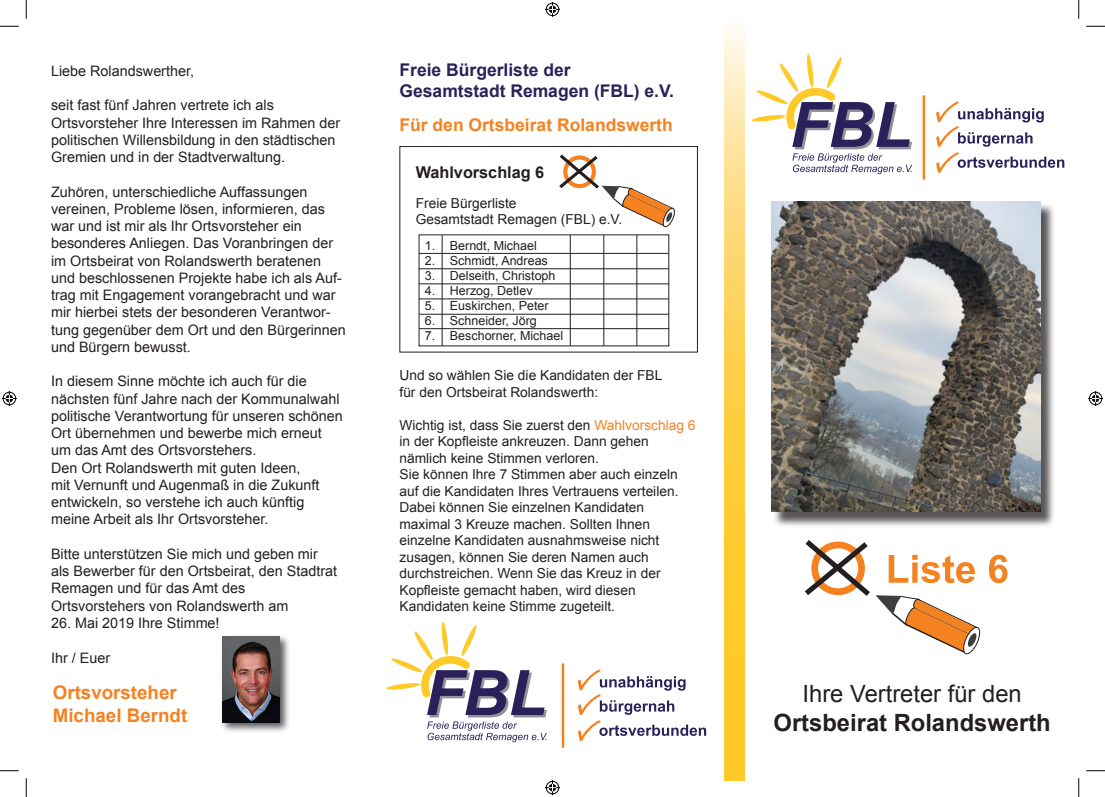
<style>
.page{position:relative;width:1105px;height:797px;background:#fff}
.page>*{position:absolute;margin:0;border:0;box-sizing:border-box;transform-origin:0 0}
.t1{font:700 23.75px "Arial";color:#231f20}
.t2{font:23.75px "Arial";color:#231f20}
.t3{font:700 18.75px "Arial";color:#f58220}
.t4{font:700 17.5px "Arial";color:#2b215a}
.t5{font:700 17.5px "Arial";color:#f58220}
.t6{font:700 16.25px "Arial";color:#231f20}
.t7{font:14.38px/17.2px "Arial";color:#231f20}
.t8{font:13.75px/16.5px "Arial";color:#231f20}
.t9{font:12.5px "Arial";color:#231f20}
.t10{font:italic 10.12px "Arial Narrow";color:#2b215a;scale:1.19 1}
.s1{font-style:inherit}
.s2{color:#f58220}
</style>
<div class="page">
<svg style="left:751px;top:53px;width:161px;height:121px"></svg>
<svg style="left:936px;top:101px;width:128px;height:72px"></svg>
<hr style="left:923px;top:95px;width:2px;height:84px;background:#f58220">
<div style="left:773px;top:203px;width:288px;height:329px;background:#231f20;opacity:.75"></div>
<img style="left:771px;top:201px;width:269px;height:311px">
<svg style="left:386px;top:621px;width:161px;height:121px"></svg>
<svg style="left:578px;top:669px;width:128px;height:72px"></svg>
<hr style="left:562px;top:663px;width:2px;height:84px;background:#f58220">
<div style="left:399px;top:146px;width:299px;height:206px;border:1px solid #231f20"></div>
<hr style="left:442px;top:235px;width:1px;height:111px;background:#231f20">
<hr style="left:570px;top:235px;width:1px;height:111px;background:#231f20">
<hr style="left:603px;top:235px;width:1px;height:111px;background:#231f20">
<hr style="left:636px;top:235px;width:1px;height:111px;background:#231f20">
<hr style="left:419px;top:253px;width:250px;height:1px;background:#231f20">
<hr style="left:419px;top:268px;width:250px;height:1px;background:#231f20">
<hr style="left:419px;top:283px;width:250px;height:1px;background:#231f20">
<hr style="left:419px;top:298px;width:249px;height:1px;background:#231f20">
<hr style="left:419px;top:314px;width:250px;height:1px;background:#231f20">
<hr style="left:419px;top:328px;width:250px;height:1px;background:#231f20">
<svg style="left:724px;top:31px;width:20px;height:749px;background:#fed45b"></svg>
<svg style="left:989px;top:554px;width:18px;height:29px"></svg>
<svg style="left:805px;top:540px;width:176px;height:115px"></svg>
<svg style="left:559px;top:154px;width:116px;height:74px"></svg>
<div style="left:219px;top:633px;width:76px;height:105px;background:#231f20;opacity:.75"></div>
<img style="left:222px;top:636px;width:58px;height:87px">
<svg style="left:0;top:25px;width:19px;height:2px"></svg>
<svg style="left:1086px;top:25px;width:19px;height:2px"></svg>
<svg style="left:0;top:770px;width:19px;height:1px"></svg>
<svg style="left:1086px;top:770px;width:19px;height:1px"></svg>
<svg style="left:25px;top:0;width:2px;height:19px"></svg>
<svg style="left:25px;top:778px;width:2px;height:19px"></svg>
<svg style="left:1078px;top:0;width:1px;height:19px"></svg>
<svg style="left:1078px;top:778px;width:1px;height:19px"></svg>
<svg style="left:545px;top:2px;width:15px;height:15px"></svg>
<svg style="left:545px;top:780px;width:15px;height:15px"></svg>
<svg style="left:2px;top:391px;width:15px;height:15px"></svg>
<svg style="left:1088px;top:391px;width:15px;height:15px"></svg>
<p class="t7" style="left:51px;top:62px;width:145px">Liebe Rolandswerther,</p>
<p class="t7" style="left:51px;top:97px;width:224px">seit fast fünf Jahren vertrete ich als</p>
<p class="t7" style="left:51px;top:114px;width:291px">Ortsvorsteher Ihre Interessen im Rahmen der politischen Willensbildung in den städtischen<br>Gremien und in der Stadtverwaltung.</p>
<p class="t7" style="left:51px;top:183px;width:258px">Zuhören, unterschiedliche Auffassungen</p>
<p class="t7" style="left:51px;top:200px;width:276px">vereinen, Probleme lösen, informieren, das war und ist mir als Ihr Ortsvorsteher ein</p>
<p class="t7" style="left:51px;top:235px;width:296px">besonderes Anliegen. Das Voranbringen der im Ortsbeirat von Rolandswerth beratenen und beschlossenen Projekte habe ich als Auf&shy;trag mit Engagement vorangebracht und war mir hierbei stets der besonderen Verantwor&shy;tung gegenüber dem Ort und den Bürgerinnen und Bürgern bewusst.</p>
<p class="t7" style="left:51px;top:373px;width:293px">In diesem Sinne möchte ich auch für die nächsten fünf Jahre nach der Kommunalwahl politische Verantwortung für unseren schönen Ort übernehmen und bewerbe mich erneut</p>
<p class="t7" style="left:51px;top:442px;width:207px">um das Amt des Ortsvorstehers.</p>
<p class="t7" style="left:51px;top:459px;width:251px">Den Ort Rolandswerth mit guten Ideen,</p>
<p class="t7" style="left:51px;top:476px;width:270px">mit Vernunft und Augenmaß in die Zukunft</p>
<p class="t7" style="left:51px;top:493px;width:255px">entwickeln, so verstehe ich auch künftig</p>
<p class="t7" style="left:51px;top:511px;width:219px">meine Arbeit als Ihr Ortsvorsteher.</p>
<p class="t7" style="left:51px;top:545px;width:268px">Bitte unterstützen Sie mich und geben mir</p>
<p class="t7" style="left:51px;top:562px;width:288px">als Bewerber für den Ortsbeirat, den Stadtrat<br>Remagen und für das Amt des</p>
<p class="t7" style="left:51px;top:597px;width:239px">Ortsvorstehers von Rolandswerth am</p>
<p class="t7" style="left:51px;top:614px;width:170px"><span class="s1">2</span>6. Mai 2019 Ihre Stimme!</p>
<p class="t7" style="left:51px;top:649px;width:61px">Ihr / Euer</p>
<p class="t3" style="left:53px;top:680px;width:125px">Ortsvorsteher</p>
<p class="t3" style="left:53px;top:703px;width:136px">Michael Berndt</p>
<p class="t4" style="left:399px;top:58px;width:173px">Freie Bürgerliste der</p>
<p class="t4" style="left:399px;top:79px;width:276px">Gesamtstadt Remagen (FBL) e.V.</p>
<p class="t5" style="left:399px;top:113px;width:275px">Für den Ortsbeirat Rolandswerth</p>
<p class="t6" style="left:416px;top:161px;width:130px">Wahlvorschlag 6</p>
<p class="t8" style="left:416px;top:195px;width:102px">Freie Bürgerliste</p>
<p class="t8" style="left:416px;top:211px;width:208px">Gesamtstadt Remagen (FBL) e.V.</p>
<p class="t9" style="left:425px;top:237px;width:113px">1. Berndt, Michael</p>
<p class="t9" style="left:425px;top:252px;width:124px">2. Schmidt, Andreas</p>
<p class="t9" style="left:425px;top:267px;width:132px">3. Delseith, Christoph</p>
<p class="t9" style="left:425px;top:282px;width:109px">4. Herzog, Detlev</p>
<p class="t9" style="left:425px;top:297px;width:125px">5. Euskirchen, Peter</p>
<p class="t9" style="left:425px;top:312px;width:113px">6. Schneider, Jörg</p>
<p class="t9" style="left:425px;top:327px;width:140px">7. Beschorner, Michael</p>
<p class="t8" style="left:399px;top:367px;width:264px">Und so wählen Sie die Kandidaten der FBL</p>
<p class="t8" style="left:399px;top:384px;width:200px">für den Ortsbeirat Rolandswerth:</p>
<p class="t8" style="left:399px;top:417px;width:297px">Wichtig ist, dass Sie zuerst den <span class="s2">Wahlvorschlag 6 </span>in der Kopfleiste ankreuzen. Dann gehen</p>
<p class="t8" style="left:399px;top:450px;width:201px">nämlich keine Stimmen verloren.</p>
<p class="t8" style="left:399px;top:466px;width:280px">Sie können Ihre 7 Stimmen aber auch einzeln auf die Kandidaten Ihres Vertrauens verteilen.</p>
<p class="t8" style="left:399px;top:499px;width:246px">Dabei können Sie einzelnen Kandidaten</p>
<p class="t8" style="left:399px;top:516px;width:252px">maximal 3 Kreuze machen. Sollten Ihnen</p>
<p class="t8" style="left:399px;top:532px;width:261px">einzelne Kandidaten ausnahmsweise nicht</p>
<p class="t8" style="left:399px;top:549px;width:251px">zusagen, können Sie deren Namen auch</p>
<p class="t8" style="left:399px;top:565px;width:263px">durchstreichen. Wenn Sie das Kreuz in der</p>
<p class="t8" style="left:399px;top:582px;width:238px">Kopfleiste gemacht haben, wird diesen</p>
<p class="t8" style="left:399px;top:598px;width:217px">Kandidaten keine Stimme zugeteilt.</p>
<p class="t10" style="left:545px;top:729px;width:4px">.</p>
<p class="t10" style="left:910px;top:161px;width:4px">.</p>
<p class="t2" style="left:803px;top:678px;width:221px">Ihre Vertreter für den</p>
<p class="t1" style="left:774px;top:706px;width:279px">Ortsbeirat Rolandswerth</p>
</div>
